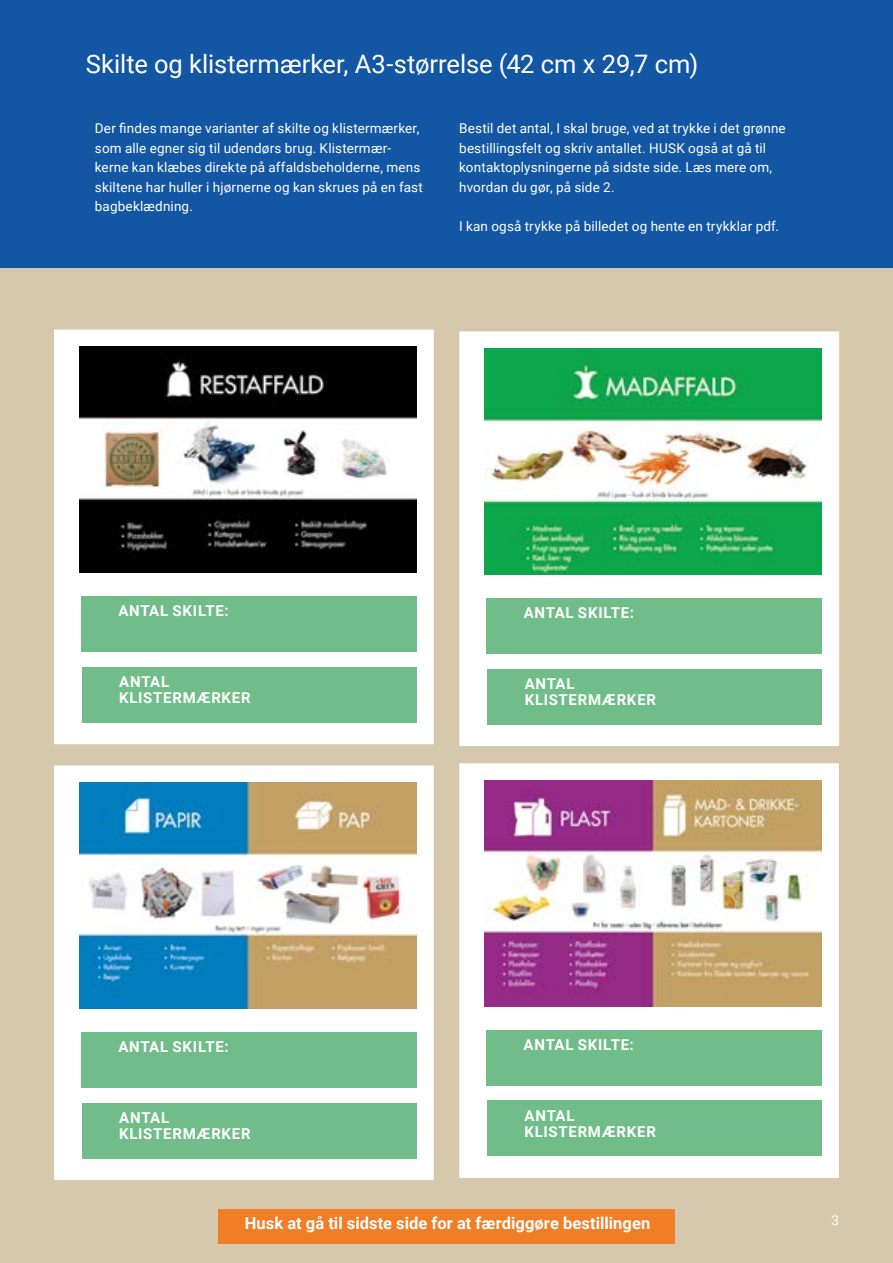
<style>
.page{position:relative;width:893px;height:1263px;background:#fff}
.page>*{position:absolute;margin:0;border:0;box-sizing:border-box;transform-origin:0 0}
.t1{font:25.5px "Roboto";color:#fff}
.t2{font:700 16.5px "Roboto";letter-spacing:.005em;color:#fff}
.t3{font:700 15px/16.5px "Roboto";letter-spacing:.05em;color:#fff}
.t4{font:13.5px/19.5px "Roboto";letter-spacing:.01em;color:#fff}
</style>
<div class="page">
<div style="left:0;top:215px;width:893px;height:1048px;background:#d5c8ad"></div>
<div style="left:0;top:0;width:893px;height:268px;background:#1357a4"></div>
<div style="left:218px;top:1209px;width:457px;height:34px;background:#ef7e26"></div>
<div style="left:54px;top:330px;width:380px;height:414px;background:#fff"></div>
<img style="left:79px;top:347px;width:337px;height:226px">
<div style="left:81px;top:597px;width:336px;height:55px;background:#71bd89"></div>
<div style="left:82px;top:667px;width:335px;height:55px;background:#71bd89"></div>
<div style="left:459px;top:331px;width:380px;height:415px;background:#fff;border:4px solid #fff"></div>
<img style="left:484px;top:349px;width:338px;height:225px">
<div style="left:486px;top:598px;width:336px;height:56px;background:#71bd89"></div>
<div style="left:488px;top:669px;width:334px;height:55px;background:#71bd89"></div>
<div style="left:54px;top:765px;width:380px;height:415px;background:#fff;border:4px solid #fff"></div>
<img style="left:79px;top:782px;width:337px;height:226px">
<div style="left:81px;top:1032px;width:336px;height:56px;background:#71bd89"></div>
<div style="left:82px;top:1103px;width:335px;height:55px;background:#71bd89"></div>
<div style="left:459px;top:763px;width:380px;height:415px;background:#fff;border:4px solid #fff"></div>
<img style="left:484px;top:780px;width:338px;height:226px">
<div style="left:486px;top:1030px;width:336px;height:56px;background:#71bd89"></div>
<div style="left:487px;top:1101px;width:335px;height:55px;background:#71bd89"></div>
<h1 class="t1" style="left:86px;top:46px;width:614px">Skilte og klistermærker, A3-størrelse (42 cm x 29,7 cm)</h1>
<p class="t4" style="left:95px;top:118px;width:329px">Der findes mange varianter af skilte og klistermærker, som alle egner sig til udendørs brug. Klistermær&shy;kerne kan klæbes direkte på affaldsbeholderne, mens skiltene har huller i hjørnerne og kan skrues på en fast bagbeklædning.</p>
<p class="t4" style="left:459px;top:118px;width:328px">Bestil det antal, I skal bruge, ved at trykke i det grønne bestillingsfelt og skriv antallet. HUSK også at gå til kontaktoplysningerne på sidste side. Læs mere om, hvordan du gør, på side 2.</p>
<p class="t4" style="left:459px;top:216px;width:321px">I kan også trykke på billedet og hente en trykklar pdf.</p>
<p class="t3" style="left:118px;top:602px;width:112px">ANTAL SKILTE:</p>
<p class="t3" style="left:524px;top:604px;width:112px">ANTAL SKILTE:</p>
<p class="t3" style="left:119px;top:673px;width:133px">ANTAL<br>KLISTERMÆRKER</p>
<p class="t3" style="left:525px;top:674px;width:133px">ANTAL<br>KLISTERMÆRKER</p>
<p class="t3" style="left:118px;top:1038px;width:112px">ANTAL SKILTE:</p>
<p class="t3" style="left:524px;top:1036px;width:112px">ANTAL SKILTE:</p>
<p class="t3" style="left:119px;top:1108px;width:133px">ANTAL<br>KLISTERMÆRKER</p>
<p class="t3" style="left:525px;top:1106px;width:133px">ANTAL<br>KLISTERMÆRKER</p>
<p class="t2" style="left:245px;top:1211px;width:407px">Husk at gå til sidste side for at færdiggøre bestillingen</p>
<p class="t4" style="left:831px;top:1210px;width:9px">3</p>
</div>
